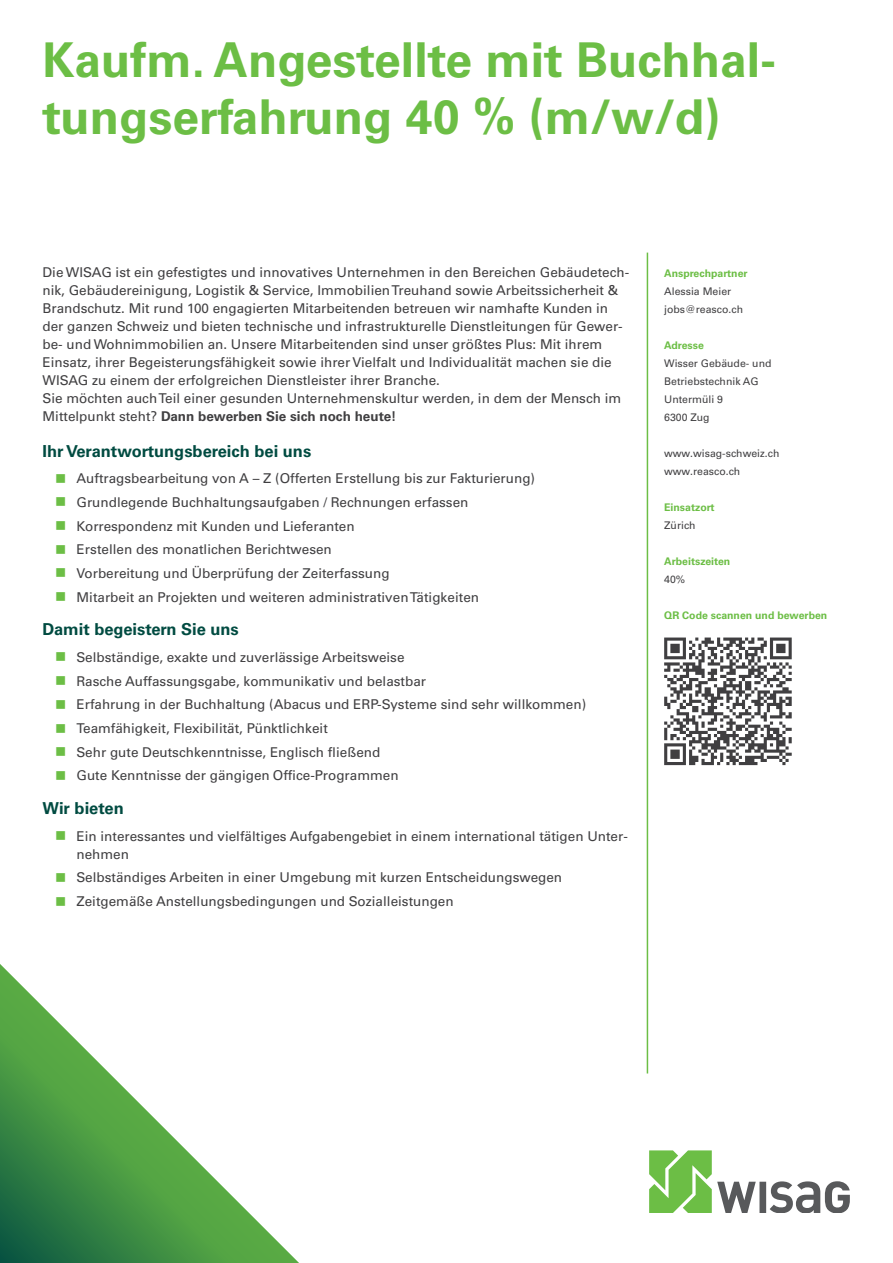
<style>
.page{position:relative;width:893px;height:1263px;background:#fff}
.page>*{position:absolute;margin:0;border:0;box-sizing:border-box;transform-origin:0 0}
.t1{font:700 48px "Univers LT Pro 65";color:#6cbe45}
.t2{font:700 16.5px "Univers LT Pro 65";color:#004b41}
.t3{font:13.5px "Univers LT Pro 55 Roman";color:#403f41}
.t4{font:700 13.5px "Univers LT Pro 65";color:#403f41}
.t5{font:10.5px "Univers LT Pro 55 Roman";color:#403f41}
.t6{font:700 10.5px "Univers LT Pro 65";color:#6cbe45}
.s1{font-family:"Univers LT Pro 55 Roman";font-weight:400}
</style>
<div class="page">
<svg style="left:0;top:964px;width:299px;height:299px"></svg>
<svg style="left:649px;top:1150px;width:201px;height:63px"></svg>
<hr style="left:647px;top:253px;width:1px;height:820px;background:#6cbe45">
<svg style="left:664px;top:637px;width:128px;height:128px"></svg>
<p class="t1" style="left:43px;top:42px;width:735px">Kaufm. Angestellte mit Buchhal-</p>
<p class="t1" style="left:43px;top:99px;width:680px">tungserfahrung 40 % (m/w/d)</p>
<p class="t3" style="left:43px;top:267px;width:588px">Die WISAG ist ein gefestigtes und innovatives Unternehmen in den Bereichen Gebäudetech-</p>
<p class="t3" style="left:43px;top:285px;width:577px">nik, Gebäudereinigung, Logistik &amp; Service, Immobilien Treuhand sowie Arbeitssicherheit &amp;</p>
<p class="t3" style="left:43px;top:303px;width:567px">Brandschutz. Mit rund 100 engagierten Mitarbeitenden betreuen wir namhafte Kunden in</p>
<p class="t3" style="left:43px;top:321px;width:582px">der ganzen Schweiz und bieten technische und infrastrukturelle Dienstleitungen für Gewer-</p>
<p class="t3" style="left:43px;top:339px;width:561px">be- und Wohnimmobilien an. Unsere Mitarbeitenden sind unser größtes Plus: Mit ihrem</p>
<p class="t3" style="left:43px;top:357px;width:571px">Einsatz, ihrer Begeisterungsfähigkeit sowie ihrer Vielfalt und Individualität machen sie die</p>
<p class="t3" style="left:43px;top:375px;width:399px">WISAG zu einem der erfolgreichen Dienstleister ihrer Branche.</p>
<p class="t3" style="left:43px;top:393px;width:580px">Sie möchten auch Teil einer gesunden Unternehmenskultur werden, in dem der Mensch im</p>
<p class="t4" style="left:43px;top:411px;width:355px"><span class="s1">Mittelpunkt steht?</span> Dann bewerben Sie sich noch heute!</p>
<p class="t2" style="left:43px;top:445px;width:270px">Ihr Verantwortungsbereich bei uns</p>
<p class="t3" style="left:77px;top:473px;width:460px">Auftragsbearbeitung von A – Z (Offerten Erstellung bis zur Fakturierung)</p>
<p class="t3" style="left:77px;top:497px;width:393px">Grundlegende Buchhaltungsaufgaben / Rechnungen erfassen</p>
<p class="t3" style="left:77px;top:521px;width:280px">Korrespondenz mit Kunden und Lieferanten</p>
<p class="t3" style="left:77px;top:544px;width:257px">Erstellen des monatlichen Berichtwesen</p>
<p class="t3" style="left:77px;top:568px;width:315px">Vorbereitung und Überprüfung der Zeiterfassung</p>
<p class="t3" style="left:77px;top:592px;width:404px">Mitarbeit an Projekten und weiteren administrativen Tätigkeiten</p>
<p class="t2" style="left:43px;top:623px;width:198px">Damit begeistern Sie uns</p>
<p class="t3" style="left:77px;top:652px;width:330px">Selbständige, exakte und zuverlässige Arbeitsweise</p>
<p class="t3" style="left:77px;top:676px;width:351px">Rasche Auffassungsgabe, kommunikativ und belastbar</p>
<p class="t3" style="left:77px;top:699px;width:511px">Erfahrung in der Buchhaltung (Abacus und ERP-Systeme sind sehr willkommen)</p>
<p class="t3" style="left:77px;top:723px;width:253px">Teamfähigkeit, Flexibilität, Pünktlichkeit</p>
<p class="t3" style="left:77px;top:747px;width:305px">Sehr gute Deutschkenntnisse, Englisch fließend</p>
<p class="t3" style="left:77px;top:771px;width:324px">Gute Kenntnisse der gängigen Office-Programmen</p>
<p class="t2" style="left:43px;top:802px;width:83px">Wir bieten</p>
<p class="t3" style="left:77px;top:831px;width:553px">Ein interessantes und vielfältiges Aufgabengebiet in einem international tätigen Unter-</p>
<p class="t3" style="left:77px;top:849px;width:54px">nehmen</p>
<p class="t3" style="left:77px;top:873px;width:487px">Selbständiges Arbeiten in einer Umgebung mit kurzen Entscheidungswegen</p>
<p class="t3" style="left:77px;top:896px;width:379px">Zeitgemäße Anstellungsbedingungen und Sozialleistungen</p>
<p class="t6" style="left:664px;top:269px;width:85px">Ansprechpartner</p>
<p class="t5" style="left:664px;top:287px;width:69px">Alessia Meier</p>
<p class="t5" style="left:664px;top:305px;width:80px">jobs@reasco.ch</p>
<p class="t6" style="left:664px;top:341px;width:41px">Adresse</p>
<p class="t5" style="left:664px;top:359px;width:109px">Wisser Gebäude- und</p>
<p class="t5" style="left:664px;top:377px;width:96px">Betriebstechnik AG</p>
<p class="t5" style="left:664px;top:395px;width:60px">Untermüli 9</p>
<p class="t5" style="left:664px;top:413px;width:47px">6300 Zug</p>
<p class="t5" style="left:664px;top:449px;width:117px">www.wisag-schweiz.ch</p>
<p class="t5" style="left:664px;top:467px;width:78px">www.reasco.ch</p>
<p class="t6" style="left:664px;top:503px;width:52px">Einsatzort</p>
<p class="t5" style="left:664px;top:521px;width:33px">Zürich</p>
<p class="t6" style="left:664px;top:557px;width:68px">Arbeitszeiten</p>
<p class="t5" style="left:664px;top:575px;width:23px">40%</p>
<p class="t6" style="left:664px;top:611px;width:165px">QR Code scannen und bewerben</p>
</div>
